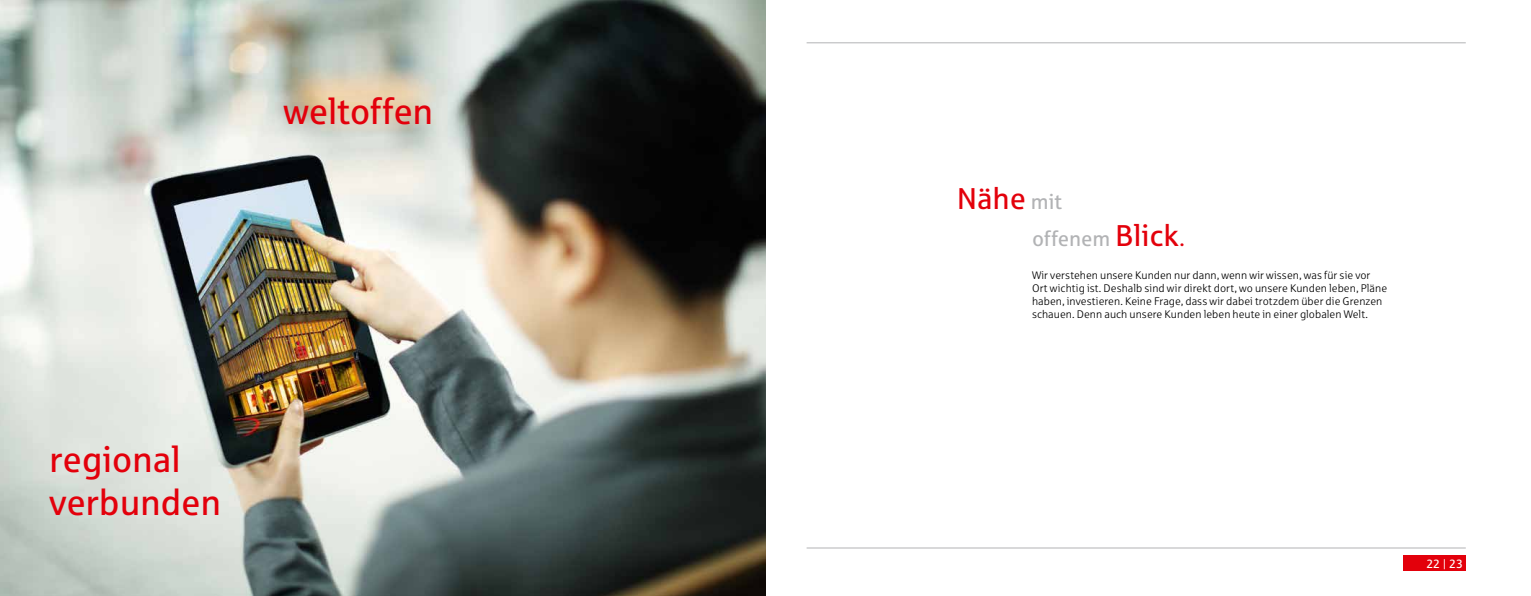
<style>
.page{position:relative;width:1531px;height:596px;background:#fff}
.page>*{position:absolute;margin:0;border:0;box-sizing:border-box;transform-origin:0 0}
.t1{font:36px/43.2px "Sparkasse Rg";letter-spacing:-.01em;color:#e3000b}
.t2{font:30px "Sparkasse Rg";color:#e3000b}
.t3{font:21px "Sparkasse Rg";color:#b2b3b5}
.t4{font:12px "Sparkasse Rg";color:#fff}
.t5{font:11px/13.2px "Sparkasse Lt";letter-spacing:.005em;color:#000}
.s1{font-size:21px;color:#b2b3b5}
.s2{font-size:30px;color:#e3000b}
.s3{color:#e3000b}
</style>
<div class="page">
<hr style="left:806px;top:547px;width:660px;height:1px;background:#b2b3b5">
<hr style="left:806px;top:43px;width:660px;height:1px;background:#b2b3b5">
<img style="left:0;top:0;width:765px;height:595px">
<div style="left:260px;top:72px;width:196px;height:78px;background:#fff;opacity:.75"></div>
<div style="left:1403px;top:555px;width:63px;height:15px;background:#e3000b"></div>
<h1 class="t1" style="left:283px;top:89px;width:151px">weltoffen</h1>
<h1 class="t1" style="left:49px;top:436px;width:174px">regional verbunden</h1>
<h2 class="t2" style="left:957px;top:180px;width:107px">Nähe <span class="s1">mit</span></h2>
<h3 class="t3" style="left:1032px;top:226px;width:154px">offenem <span class="s2">Blick</span><span class="s3">.</span></h3>
<p class="t5" style="left:1032px;top:268px;width:357px">Wir verstehen unsere Kunden nur dann, wenn wir wissen, was für sie vor Ort wichtig ist. Deshalb sind wir direkt dort, wo unsere Kunden leben, Pläne haben, investieren. Keine Frage, dass wir dabei trotzdem über die Grenzen schauen. Denn auch unsere Kunden leben heute in einer globalen Welt.</p>
<p class="t4" style="left:1426px;top:556px;width:38px">22 | 23</p>
</div>
